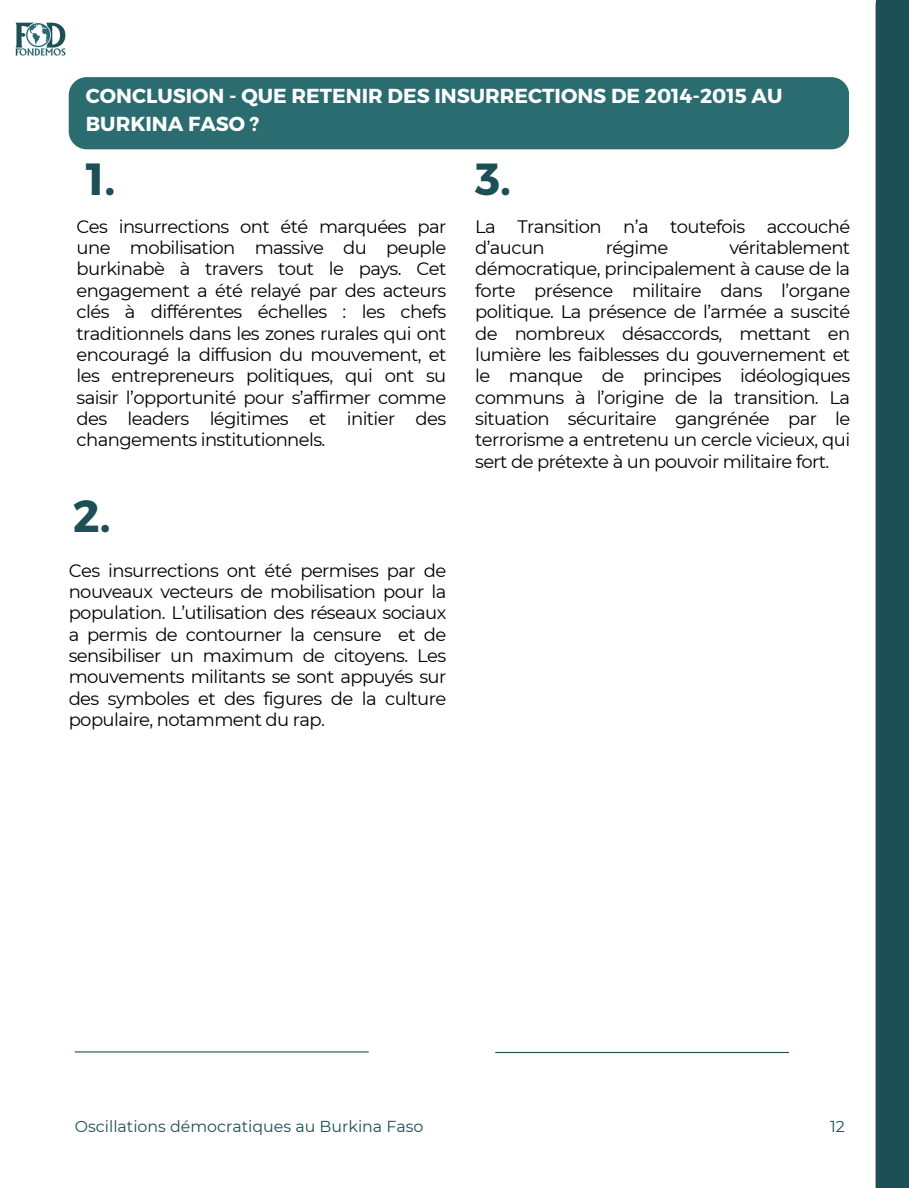
<style>
.page{position:relative;width:918px;height:1188px;background:#fff}
.page>*{position:absolute;margin:0;border:0;box-sizing:border-box;transform-origin:0 0}
.t1{font:700 45px "Montserrat";color:#1c4f56}
.t2{font:700 20.25px/28.2px "Montserrat";color:#fff}
.t3{font:18px/21.3px "Montserrat";letter-spacing:-.035em;color:#000;text-align:justify}
.t4{font:15.9px "Montserrat";color:#1c4f56}
</style>
<div class="page">
<div style="left:876px;top:0;width:33px;height:1188px;background:#1c4f56"></div>
<hr style="left:495px;top:1052px;width:294px;height:1px;background:#1c4f56">
<hr style="left:75px;top:1051px;width:294px;height:2px;background:#1c4f56">
<div style="left:69px;top:77px;width:780px;height:72px;background:#2b6c70;border-radius:18px"></div>
<img style="left:15px;top:22px;width:51px;height:34px">
<h1 class="t2" style="left:86px;top:80px;width:698px">CONCLUSION - QUE RETENIR DES INSURRECTIONS DE 2014-2015 AU<br>BURKINA FASO ?</h1>
<h3 class="t1" style="left:86px;top:150px;width:31px">1.</h3>
<p class="t1" style="left:475px;top:150px;width:38px">3.</p>
<h2 class="t3" style="left:77px;top:216px;width:371px">Ces insurrections ont été marquées par une mobilisation massive du peuple burkinabè à travers tout le pays. Cet engagement a été relayé par des acteurs clés à différentes échelles : les chefs traditionnels dans les zones rurales qui ont encouragé la diffusion du mouvement, et les entrepreneurs politiques, qui ont su saisir l’opportunité pour s’affirmer comme des leaders légitimes et initier des changements institutionnels.</h2>
<h3 class="t1" style="left:73px;top:487px;width:39px">2.</h3>
<h3 class="t3" style="left:69px;top:559px;width:379px">Ces insurrections ont été permises par de nouveaux vecteurs de mobilisation pour la population. L’utilisation des réseaux sociaux a permis de contourner la censure et de sensibiliser un maximum de citoyens. Les mouvements militants se sont appuyés sur des symboles et des figures de la culture populaire, notamment du rap.</h3>
<p class="t3" style="left:475px;top:216px;width:377px">La Transition n’a toutefois accouché d’aucun</p>
<p class="t3" style="left:475px;top:237px;width:377px;text-indent:254px">véritablement démocratique, principalement à cause de la forte présence militaire dans l’organe politique. La présence de l’armée a suscité de nombreux désaccords, mettant en lumière les faiblesses du gouvernement et le manque de principes idéologiques communs à l’origine de la transition. La situation sécuritaire gangrénée par le terrorisme a entretenu un cercle vicieux, qui sert de prétexte à un pouvoir militaire fort.</p>
<p class="t3" style="left:606px;top:237px;width:64px">régime</p>
<h1 class="t4" style="left:75px;top:1117px;width:350px">Oscillations démocratiques au Burkina Faso</h1>
<h1 class="t4" style="left:830px;top:1117px;width:16px">12</h1>
</div>
